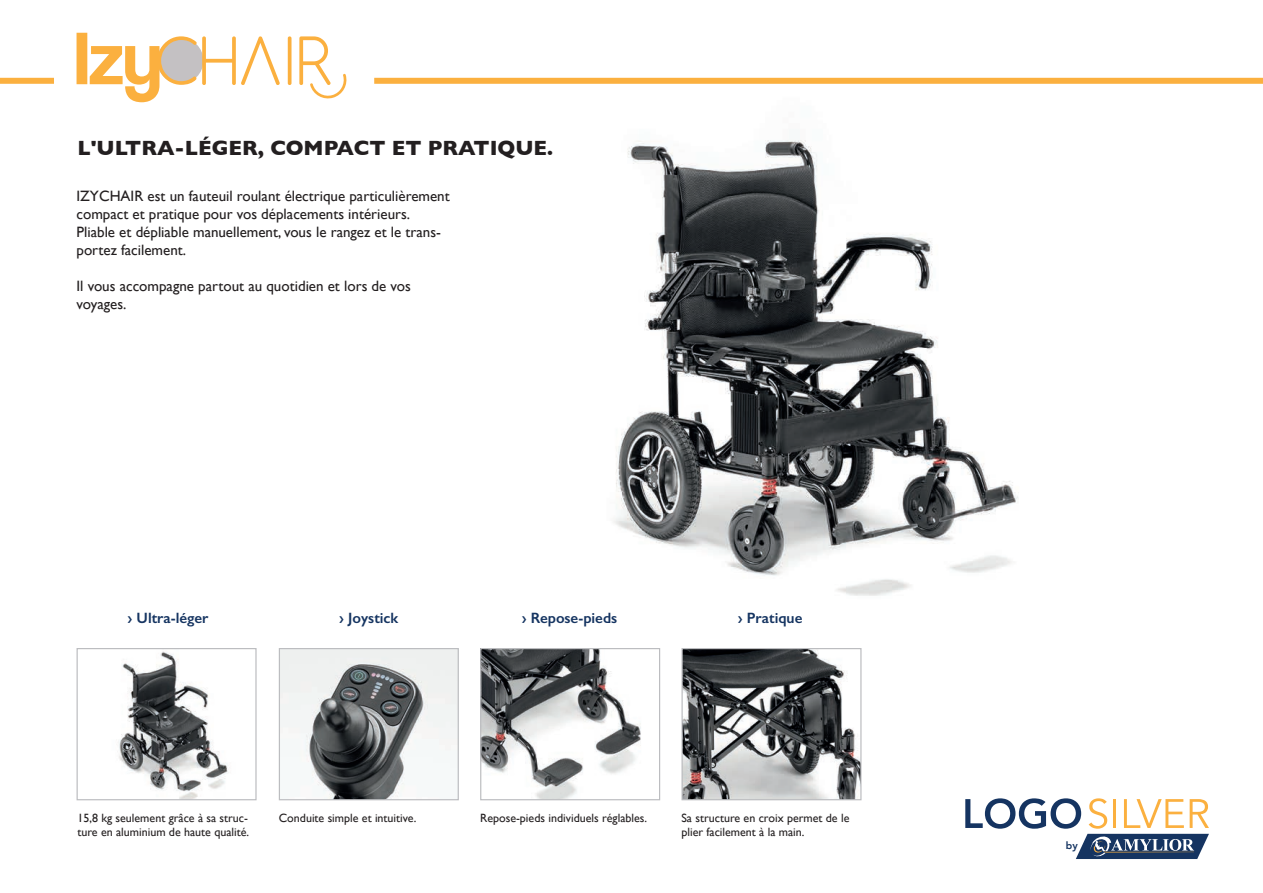
<style>
.page{position:relative;width:1263px;height:893px;background:#fff}
.page>*{position:absolute;margin:0;border:0;box-sizing:border-box;transform-origin:0 0}
.t1{font:700 21px "Gill Sans";color:#231f20}
.t2{font:15px/18px "Gill Sans";color:#231f20}
.t3{font:600 15px "Gill Sans";color:#153461}
.t4{font:12px/14.4px "Gill Sans";color:#231f20}
.t5{font:800 10.35px "Avenir";color:#153461}
</style>
<div class="page">
<svg style="left:965px;top:798px;width:244px;height:61px"></svg>
<div style="left:0;top:78px;width:54px;height:6px;background:#fbb03f"></div>
<img style="left:281px;top:650px;width:176px;height:148px">
<div style="left:279px;top:648px;width:180px;height:152px;border:1px solid #bcbdc0"></div>
<img style="left:482px;top:650px;width:159px;height:148px">
<div style="left:480px;top:648px;width:180px;height:152px;border:1px solid #bcbdc0"></div>
<img style="left:119px;top:651px;width:109px;height:147px">
<div style="left:77px;top:648px;width:180px;height:152px;border:1px solid #bcbdc0"></div>
<img style="left:542px;top:77px;width:543px;height:519px">
<svg style="left:288px;top:36px;width:3px;height:49px"></svg>
<svg style="left:299px;top:36px;width:48px;height:63px"></svg>
<svg style="left:77px;top:33px;width:203px;height:69px"></svg>
<img style="left:683px;top:650px;width:176px;height:148px">
<div style="left:681px;top:648px;width:180px;height:152px;border:1px solid #bcbdc0"></div>
<div style="left:374px;top:78px;width:889px;height:6px;background:#fbb03f"></div>
<h1 class="t1" style="left:77px;top:131px;width:477px">L'ULTRA-LÉGER, COMPACT ET PRATIQUE.</h1>
<p class="t2" style="left:77px;top:187px;width:375px">IZYCHAIR est un fauteuil roulant électrique particulièrement compact et pratique pour vos déplacements intérieurs.<br>Pliable et dépliable manuellement, vous le rangez et le trans&shy;portez facilement.</p>
<p class="t2" style="left:77px;top:277px;width:336px">Il vous accompagne partout au quotidien et lors de vos voyages.</p>
<p class="t3" style="left:128px;top:609px;width:82px">› Ultra-léger</p>
<p class="t3" style="left:339px;top:609px;width:61px">› Joystick</p>
<p class="t3" style="left:522px;top:609px;width:97px">› Repose-pieds</p>
<p class="t3" style="left:738px;top:609px;width:66px">› Pratique</p>
<p class="t4" style="left:77px;top:810px;width:173px">15,8 kg seulement grâce à sa struc&shy;ture en aluminium de haute qualité.</p>
<p class="t4" style="left:279px;top:810px;width:139px">Conduite simple et intuitive.</p>
<p class="t4" style="left:480px;top:810px;width:169px">Repose-pieds individuels réglables.</p>
<p class="t4" style="left:681px;top:810px;width:169px">Sa structure en croix permet de le plier facilement à la main.</p>
<p class="t5" style="left:1066px;top:837px;width:13px">by</p>
</div>
